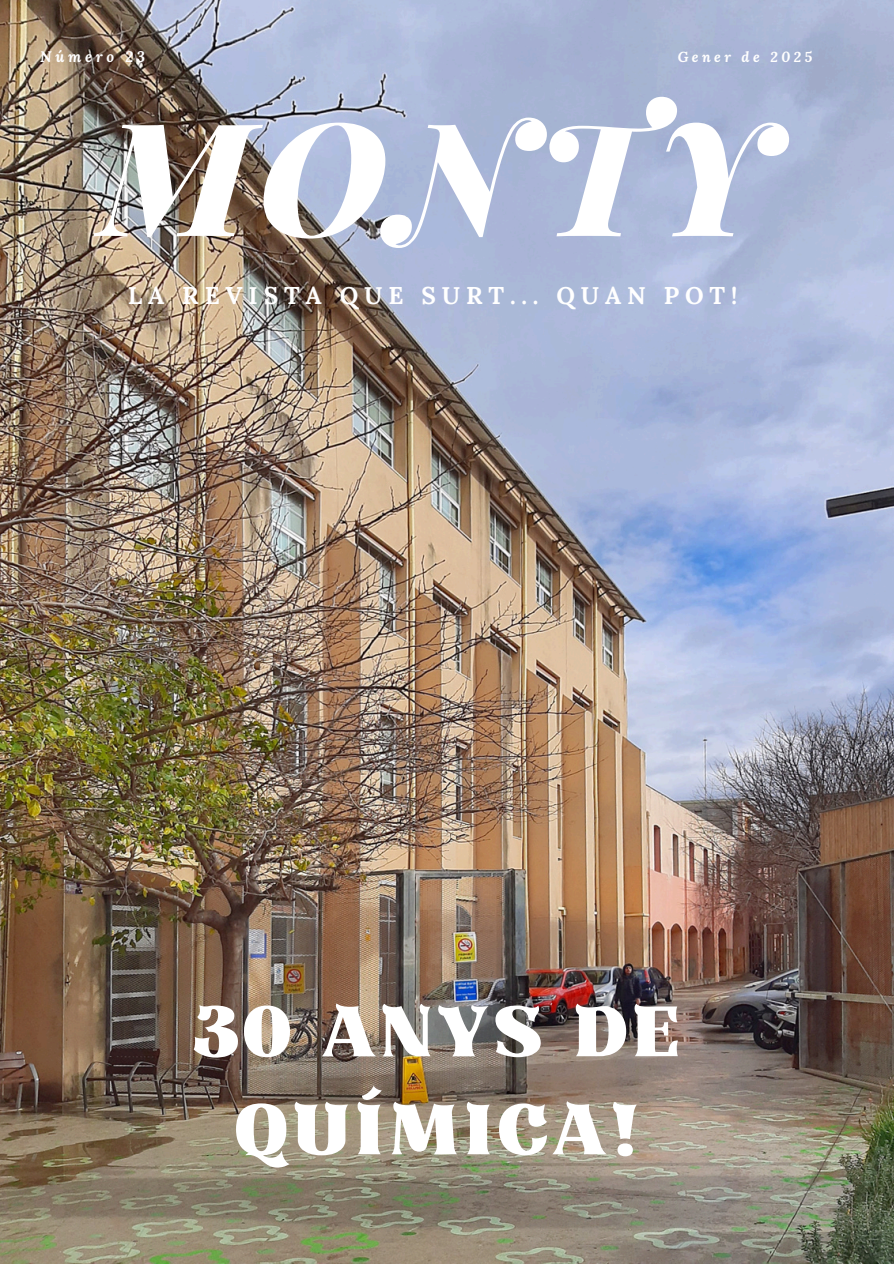
<style>
.page{position:relative;width:894px;height:1264px;background:#fff}
.page>*{position:absolute;margin:0;border:0;box-sizing:border-box;transform-origin:0 0}
.t1{font:italic 900 157.5px "Playfair Display";letter-spacing:.05em;color:#fff}
.t2{font:70.5px/97.8px "Kaftus";letter-spacing:.05em;color:#fff;text-align:center}
.t3{font:700 24.15px "Lora";letter-spacing:.24em;color:#fff}
.t4{font:italic 700 15.15px "Lora";letter-spacing:.24em;color:#fff}
.t5{font:italic 700 14.25px "Lora";letter-spacing:.24em;color:#fff}
</style>
<div class="page">
<img style="left:0;top:0;width:893px;height:1263px">
<p class="t4" style="left:40px;top:46px;width:107px">Número 23</p>
<p class="t5" style="left:677px;top:48px;width:136px">Gener de 2025</p>
<p class="t1" style="left:101px;top:66px;width:677px">MONTY</p>
<h1 class="t3" style="left:128px;top:279px;width:611px">LA REVISTA QUE SURT... QUAN POT!</h1>
<h3 class="t2" style="left:194px;top:985px;width:488px">30 ANYS DE<br>QUÍMICA!</h3>
</div>
